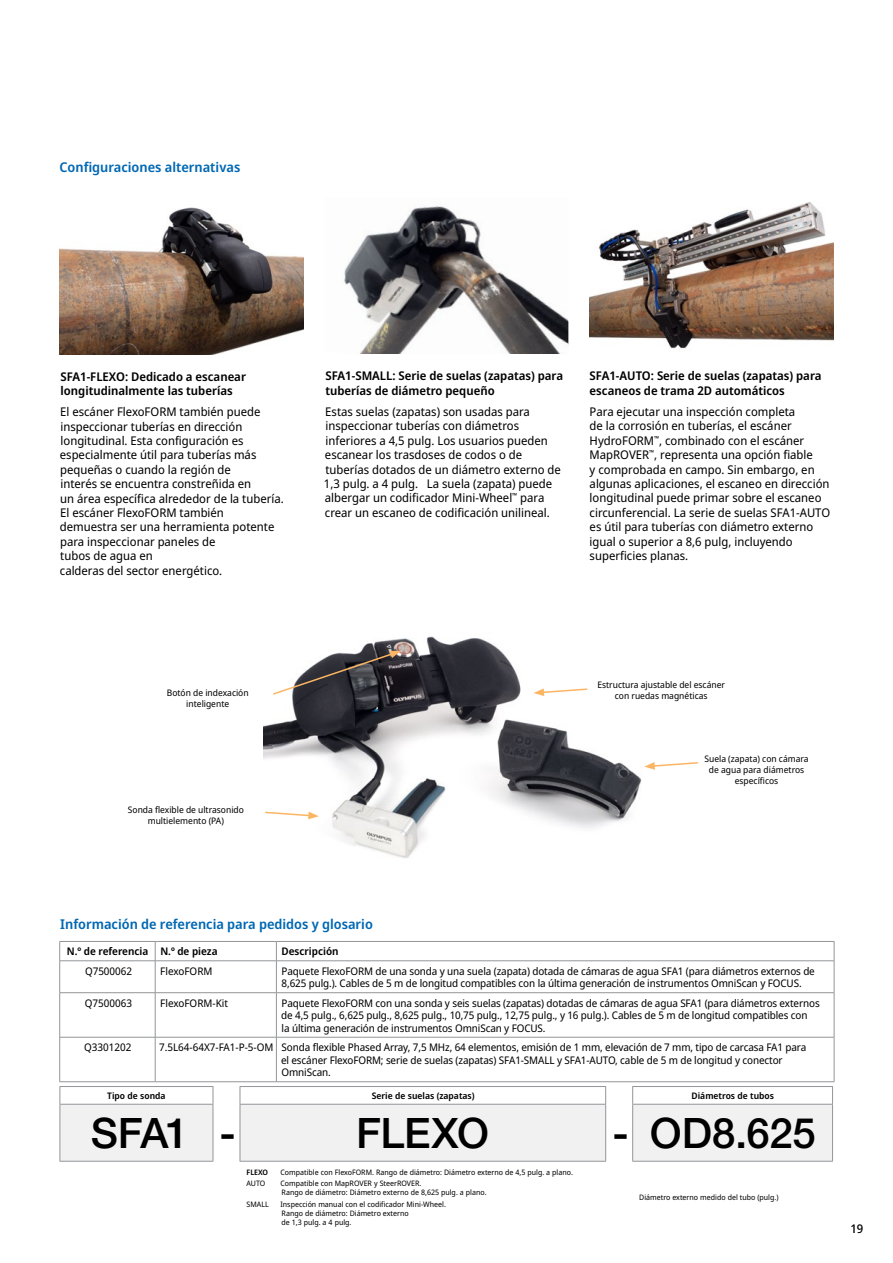
<style>
.page{position:relative;width:893px;height:1263px;background:#fff}
.page>*{position:absolute;margin:0;border:0;box-sizing:border-box;transform-origin:0 0}
.Ordering_Info{font:500 42px "Helvetica Neue LT Std";letter-spacing:-.01em;color:#000}
.Title_10_Blue{font:600 13.5px "Noto Sans Display";color:#0068b4}
.Text{font:12px/14.4px "Noto Sans Display";color:#000}
.Title_9{font:600 12px/14.4px "Noto Sans Display";color:#000}
.t1{font:500 12px "Noto Sans Display";color:#000}
.Table_cell_text{font:10.5px/12.6px "Noto Sans Display";letter-spacing:-.01em;color:#000}
.Table_cell_text_centered{font:10.5px "Noto Sans Display";color:#000}
.Table_column_header{font:600 10.5px "Noto Sans Display";color:#000}
.Table_column_header_center{font:600 10.5px "Noto Sans Display";color:#000}
.Caption_6{font:9px/10.8px "Noto Sans Display";color:#000;text-align:center}
.Ordering_Info_Title{font:600 9px "Noto Sans Display";color:#000}
.Ordering_Info_Tab{font:7.5px/9px "Noto Sans Display";color:#000}
.Ordering_Info_Text{font:7.5px "Noto Sans Display";color:#000}
.Ordering_Info_Tab-2{font:600 7.5px "Noto Sans Display";color:#000}
</style>
<div class="page">
<img style="left:590px;top:202px;width:243px;height:147px">
<img style="left:60px;top:207px;width:243px;height:147px">
<img style="left:344px;top:206px;width:224px;height:148px">
<img style="left:263px;top:636px;width:379px;height:222px">
<svg style="left:155px;top:942px;width:1px;height:18px"></svg>
<hr style="left:59px;top:961px;width:1px;height:31px;background:#939598">
<hr style="left:155px;top:961px;width:1px;height:31px;background:#939598">
<hr style="left:276px;top:961px;width:1px;height:31px;background:#939598">
<hr style="left:834px;top:961px;width:1px;height:31px;background:#939598">
<hr style="left:60px;top:992px;width:95px;height:1px;background:#939598">
<hr style="left:59px;top:993px;width:1px;height:44px;background:#939598">
<hr style="left:155px;top:992px;width:121px;height:1px;background:#939598">
<hr style="left:155px;top:993px;width:1px;height:44px;background:#939598">
<hr style="left:276px;top:992px;width:558px;height:1px;background:#939598">
<hr style="left:276px;top:993px;width:1px;height:44px;background:#939598">
<hr style="left:834px;top:993px;width:1px;height:44px;background:#939598">
<hr style="left:60px;top:1037px;width:95px;height:1px;background:#939598">
<hr style="left:59px;top:1037px;width:1px;height:44px;background:#939598">
<hr style="left:155px;top:1037px;width:121px;height:1px;background:#939598">
<hr style="left:155px;top:1037px;width:1px;height:44px;background:#939598">
<hr style="left:276px;top:1037px;width:558px;height:1px;background:#939598">
<hr style="left:276px;top:1037px;width:1px;height:44px;background:#939598">
<hr style="left:834px;top:1037px;width:1px;height:44px;background:#939598">
<hr style="left:60px;top:1081px;width:95px;height:1px;background:#939598">
<hr style="left:155px;top:1081px;width:121px;height:1px;background:#939598">
<hr style="left:276px;top:1081px;width:558px;height:1px;background:#939598">
<hr style="left:60px;top:941px;width:95px;height:1px;background:#939598">
<svg style="left:59px;top:942px;width:1px;height:18px"></svg>
<hr style="left:155px;top:941px;width:121px;height:1px;background:#939598">
<hr style="left:60px;top:960px;width:95px;height:1px;background:#939598">
<hr style="left:155px;top:960px;width:121px;height:1px;background:#939598">
<hr style="left:276px;top:941px;width:558px;height:1px;background:#939598">
<svg style="left:276px;top:942px;width:1px;height:18px"></svg>
<svg style="left:834px;top:942px;width:1px;height:18px"></svg>
<hr style="left:276px;top:960px;width:558px;height:1px;background:#939598">
<hr style="left:60px;top:1086px;width:153px;height:1px;background:#939598">
<hr style="left:60px;top:1161px;width:153px;height:1px;background:#939598">
<hr style="left:240px;top:1086px;width:366px;height:1px;background:#939598">
<hr style="left:240px;top:1161px;width:366px;height:1px;background:#939598">
<hr style="left:632px;top:1086px;width:201px;height:1px;background:#939598">
<svg style="left:60px;top:1087px;width:773px;height:74px"></svg>
<hr style="left:632px;top:1104px;width:201px;height:1px;background:#939598">
<hr style="left:632px;top:1104px;width:1px;height:57px;background:#939598">
<hr style="left:832px;top:1104px;width:1px;height:57px;background:#939598">
<hr style="left:632px;top:1161px;width:201px;height:1px;background:#939598">
<svg style="left:264px;top:811px;width:55px;height:8px"></svg>
<svg style="left:272px;top:651px;width:129px;height:45px"></svg>
<svg style="left:644px;top:762px;width:54px;height:8px"></svg>
<svg style="left:533px;top:687px;width:55px;height:9px"></svg>
<p class="Title_10_Blue" style="left:60px;top:157px;width:182px">Configuraciones alternativas</p>
<p class="Title_9" style="left:60px;top:369px;width:187px">SFA1-FLEXO: Dedicado a escanear longitudinalmente las tuberías</p>
<p class="Text" style="left:60px;top:405px;width:225px">El escáner FlexoFORM también puede inspeccionar tuberías en dirección longitudinal. Esta configuración es especialmente útil para tuberías más pequeñas o cuando la región de<br>interés se encuentra constreñida en<br>un área específica alrededor de la tubería.<br>El escáner FlexoFORM también demuestra ser una herramienta potente para inspeccionar paneles de<br>tubos de agua en<br>calderas del sector energético.</p>
<p class="Title_9" style="left:325px;top:369px;width:239px">SFA1-SMALL: Serie de suelas (zapatas) para tuberías de diámetro pequeño</p>
<p class="Text" style="left:324px;top:405px;width:238px">Estas suelas (zapatas) son usadas para inspeccionar tuberías con diámetros inferiores a 4,5 pulg. Los usuarios pueden escanear los trasdoses de codos o de tuberías dotados de un diámetro externo de 1,3 pulg. a 4 pulg. La suela (zapata) puede albergar un codificador Mini-Wheel<sup>™</sup> para crear un escaneo de codificación unilineal.</p>
<p class="Title_9" style="left:590px;top:369px;width:233px">SFA1-AUTO: Serie de suelas (zapatas) para escaneos de trama 2D automáticos</p>
<p class="Text" style="left:590px;top:405px;width:242px">Para ejecutar una inspección completa<br>de la corrosión en tuberías, el escáner HydroFORM<sup>™</sup>, combinado con el escáner MapROVER<sup>™</sup>, representa una opción fiable<br>y comprobada en campo. Sin embargo, en algunas aplicaciones, el escaneo en dirección longitudinal puede primar sobre el escaneo circunferencial. La serie de suelas SFA1-AUTO es útil para tuberías con diámetro externo igual o superior a 8,6 pulg, incluyendo superficies planas.</p>
<p class="Caption_6" style="left:167px;top:687px;width:83px">Botón de indexación inteligente</p>
<p class="Caption_6" style="left:128px;top:804px;width:117px">Sonda flexible de ultrasonido multielemento (PA)</p>
<p class="Caption_6" style="left:597px;top:680px;width:129px">Estructura ajustable del escáner con ruedas magnéticas</p>
<p class="Caption_6" style="left:704px;top:754px;width:106px">Suela (zapata) con cámara de agua para diámetros específicos</p>
<p class="Title_10_Blue" style="left:60px;top:914px;width:314px">Información de referencia para pedidos y glosario</p>
<p class="Table_column_header_center" style="left:67px;top:944px;width:83px">N.º de referencia</p>
<p class="Table_column_header" style="left:160px;top:944px;width:59px">N.º de pieza</p>
<p class="Table_column_header" style="left:282px;top:944px;width:58px">Descripción</p>
<p class="Table_cell_text_centered" style="left:85px;top:963px;width:49px">Q7500062</p>
<p class="Table_cell_text" style="left:160px;top:965px;width:54px">FlexoFORM</p>
<p class="Table_cell_text" style="left:281px;top:965px;width:535px">Paquete FlexoFORM de una sonda y una suela (zapata) dotada de cámaras de agua SFA1 (para diámetros externos de<br>8,625 pulg.). Cables de 5 m de longitud compatibles con la última generación de instrumentos OmniScan y FOCUS.</p>
<p class="Table_cell_text_centered" style="left:85px;top:995px;width:49px">Q7500063</p>
<p class="Table_cell_text" style="left:160px;top:997px;width:69px">FlexoFORM-Kit</p>
<p class="Table_cell_text" style="left:281px;top:997px;width:540px">Paquete FlexoFORM con una sonda y seis suelas (zapatas) dotadas de cámaras de agua SFA1 (para diámetros externos de 4,5 pulg., 6,625 pulg., 8,625 pulg., 10,75 pulg., 12,75 pulg., y 16 pulg.). Cables de 5 m de longitud compatibles con<br>la última generación de instrumentos OmniScan y FOCUS.</p>
<p class="Table_cell_text_centered" style="left:84px;top:1040px;width:49px">Q3301202</p>
<p class="Table_cell_text" style="left:159px;top:1041px;width:116px">7.5L64-64X7-FA1-P-5-OM</p>
<p class="Table_cell_text" style="left:281px;top:1041px;width:527px">Sonda flexible Phased Array, 7,5 MHz, 64 elementos, emisión de 1 mm, elevación de 7 mm, tipo de carcasa FA1 para el escáner FlexoFORM; serie de suelas (zapatas) SFA1-SMALL y SFA1-AUTO, cable de 5 m de longitud y conector<br>OmniScan.</p>
<p class="Ordering_Info_Title" style="left:107px;top:1089px;width:60px">Tipo de sonda</p>
<p class="Ordering_Info_Title" style="left:372px;top:1089px;width:104px">Serie de suelas (zapatas)</p>
<p class="Ordering_Info_Title" style="left:692px;top:1089px;width:84px">Diámetros de tubos</p>
<p class="Ordering_Info" style="left:91px;top:1108px;width:99px">SFA1</p>
<p class="Ordering_Info" style="left:356px;top:1108px;width:134px">FLEXO</p>
<p class="Ordering_Info" style="left:650px;top:1108px;width:167px">OD8.625</p>
<p class="Ordering_Info" style="left:220px;top:1108px;width:18px">-</p>
<p class="Ordering_Info" style="left:612px;top:1108px;width:18px">-</p>
<p class="Ordering_Info_Tab-2" style="left:247px;top:1166px;width:23px">FLEXO</p>
<p class="Ordering_Info_Tab" style="left:280px;top:1167px;width:294px">Compatible con FlexoFORM. Rango de diámetro: Diámetro externo de 4,5 pulg. a plano.</p>
<p class="Ordering_Info_Tab" style="left:246px;top:1179px;width:20px">AUTO</p>
<p class="Ordering_Info_Tab" style="left:280px;top:1179px;width:208px">Compatible con MapROVER y SteerROVER.<br>Rango de diámetro: Diámetro externo de 8,625 pulg. a plano.</p>
<p class="Ordering_Info_Tab" style="left:247px;top:1200px;width:24px">SMALL</p>
<p class="Ordering_Info_Tab" style="left:280px;top:1200px;width:167px">Inspección manual con el codificador Mini-Wheel.<br>Rango de diámetro: Diámetro externo<br>de 1,3 pulg. a 4 pulg.</p>
<p class="Ordering_Info_Text" style="left:639px;top:1192px;width:141px">Diámetro externo medido del tubo (pulg.)</p>
<p class="t1" style="left:850px;top:1220px;width:14px">19</p>
</div>
